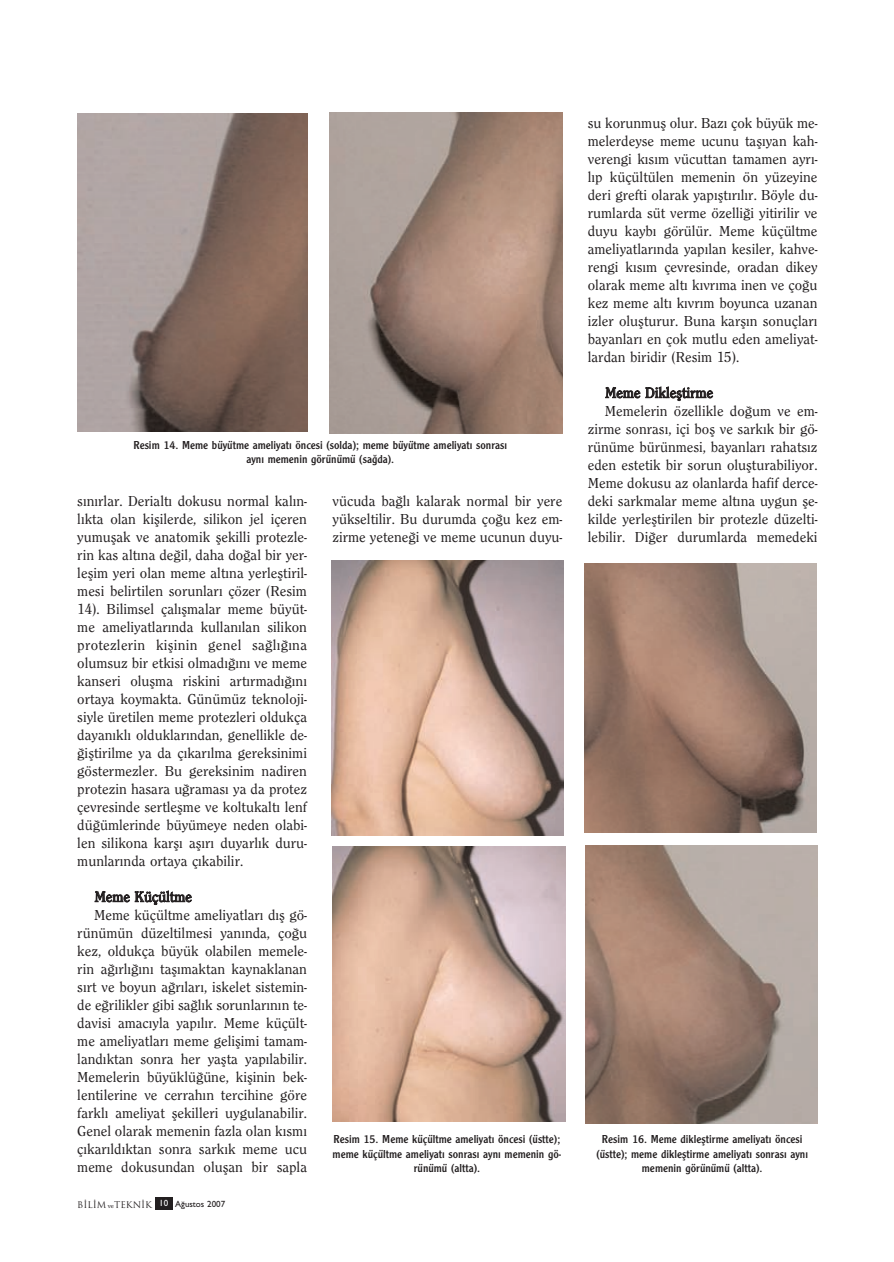
<style>
.page{position:relative;width:894px;height:1262px;background:#fff}
.page>*{position:absolute;margin:0;border:0;box-sizing:border-box;transform-origin:0 0}
.t1{font:500 15px/18px "Clearface";color:#231f20;text-align:justify}
.t2{font:12px/14.4px "Clearface Gothic";color:#231f20;text-align:center}
.t3{font:9px "Trajan Plain";color:#231f20}
.s1{font-family:"Bookman Old Style";font-size:6px}
.s2{font-family:"Gill Sans";font-weight:500}
</style>
<div class="page">
<div style="left:155px;top:1197px;width:17px;height:12px;background:#231f20"></div>
<img style="left:77px;top:114px;width:230px;height:318px">
<img style="left:329px;top:112px;width:233px;height:321px">
<img style="left:332px;top:846px;width:233px;height:275px">
<img style="left:331px;top:560px;width:233px;height:275px">
<img style="left:584px;top:563px;width:232px;height:270px">
<img style="left:585px;top:846px;width:232px;height:278px">
<p class="t1" style="left:588px;top:114px;width:231px">su korunmufl olur. Baz› çok büyük me&shy;melerdeyse meme ucunu tafl›yan kah&shy;verengi k›s›m vücuttan tamamen ayr›- l›p küçültülen memenin ön yüzeyine deri grefti olarak yap›flt›r›l›r. Böyle du&shy;rumlarda süt verme özelli¤i yitirilir ve duyu kayb› görülür. Meme küçültme ameliyatlar›nda yap›lan kesiler, kahve&shy;rengi k›s›m çevresinde, oradan dikey olarak meme alt› k›vr›ma inen ve ço¤u kez meme alt› k›vr›m boyunca uzanan izler oluflturur. Buna karfl›n sonuçlar› bayanlar› en çok mutlu eden ameliyat&shy;lardan biridir (Resim 15).</p>
<p class="t1" style="left:605px;top:383px;width:110px">Meme Diklefltirme</p>
<p class="t1" style="left:605px;top:402px;width:214px">Memelerin özellikle do¤um ve em-</p>
<p class="t1" style="left:588px;top:420px;width:231px">zirme sonras›, içi bofl ve sark›k bir gö-</p>
<p class="t1" style="left:588px;top:438px;width:231px">rünüme bürünmesi, bayanlar› rahats›z</p>
<p class="t1" style="left:588px;top:456px;width:231px">eden estetik bir sorun oluflturabiliyor.</p>
<p class="t1" style="left:588px;top:474px;width:231px">Meme dokusu az olanlarda hafif derce-</p>
<p class="t1" style="left:588px;top:492px;width:231px">deki sarkmalar meme alt›na uygun fle-</p>
<p class="t1" style="left:588px;top:510px;width:231px">kilde yerlefltirilen bir protezle düzelti-</p>
<p class="t1" style="left:588px;top:528px;width:231px">lebilir. Di¤er durumlarda memedeki</p>
<p class="t2" style="left:133px;top:438px;width:375px">Resim 14. Meme büyütme ameliyat› öncesi (solda); meme büyütme ameliyat› sonras› ayn› memenin görünümü (sa¤da).</p>
<p class="t1" style="left:77px;top:492px;width:231px">s›n›rlar. Derialt› dokusu normal kal›n&shy;l›kta olan kiflilerde, silikon jel içeren yumuflak ve anatomik flekilli protezle&shy;rin kas alt›na de¤il, daha do¤al bir yer&shy;leflim yeri olan meme alt›na yerlefltiril&shy;mesi belirtilen sorunlar› çözer (Resim 14). Bilimsel çal›flmalar meme büyüt&shy;me ameliyatlar›nda kullan›lan silikon protezlerin kiflinin genel sa¤l›¤›na olumsuz bir etkisi olmad›¤›n› ve meme kanseri oluflma riskini art›rmad›¤›n› ortaya koymakta. Günümüz teknoloji&shy;siyle üretilen meme protezleri oldukça dayan›kl› olduklar›ndan, genellikle de-¤ifltirilme ya da ç›kar›lma gereksinimi göstermezler. Bu gereksinim nadiren protezin hasara u¤ramas› ya da protez çevresinde sertleflme ve koltukalt› lenf dü¤ümlerinde büyümeye neden olabi&shy;len silikona karfl› afl›r› duyarl›k duru&shy;munlar›nda ortaya ç›kabilir.</p>
<p class="t1" style="left:95px;top:887px;width:99px">Meme Küçültme</p>
<p class="t1" style="left:94px;top:906px;width:214px">Meme küçültme ameliyatlar› d›fl gö-</p>
<p class="t1" style="left:77px;top:924px;width:231px">rünümün düzeltilmesi yan›nda, ço¤u</p>
<p class="t1" style="left:77px;top:942px;width:231px">kez, oldukça büyük olabilen memele-</p>
<p class="t1" style="left:77px;top:960px;width:231px">rin a¤›rl›¤›n› tafl›maktan kaynaklanan</p>
<p class="t1" style="left:77px;top:978px;width:231px">s›rt ve boyun a¤r›lar›, iskelet sistemin-</p>
<p class="t1" style="left:77px;top:996px;width:231px">de e¤rilikler gibi sa¤l›k sorunlar›n›n te-</p>
<p class="t1" style="left:77px;top:1014px;width:231px">davisi amac›yla yap›l›r. Meme küçült-</p>
<p class="t1" style="left:77px;top:1032px;width:231px">me ameliyatlar› meme geliflimi tamam-</p>
<p class="t1" style="left:77px;top:1050px;width:231px">land›ktan sonra her yaflta yap›labilir.</p>
<p class="t1" style="left:77px;top:1068px;width:231px">Memelerin büyüklü¤üne, kiflinin bek-</p>
<p class="t1" style="left:77px;top:1086px;width:231px">lentilerine ve cerrah›n tercihine göre</p>
<p class="t1" style="left:77px;top:1104px;width:231px">farkl› ameliyat flekilleri uygulanabilir.</p>
<p class="t1" style="left:77px;top:1122px;width:231px">Genel olarak memenin fazla olan k›sm›</p>
<p class="t1" style="left:77px;top:1140px;width:231px">ç›kar›ld›ktan sonra sark›k meme ucu</p>
<p class="t1" style="left:77px;top:1158px;width:231px">meme dokusundan oluflan bir sapla</p>
<p class="t1" style="left:332px;top:492px;width:231px">vücuda ba¤l› kalarak normal bir yere yükseltilir. Bu durumda ço¤u kez em&shy;zirme yetene¤i ve meme ucunun duyu-</p>
<p class="t2" style="left:332px;top:1132px;width:230px">Resim 15. Meme küçültme ameliyat› öncesi (üstte); meme küçültme ameliyat› sonras› ayn› memenin gö&shy;rünümü (altta).</p>
<p class="t2" style="left:596px;top:1132px;width:213px">Resim 16. Meme diklefltirme ameliyat› öncesi (üstte); meme diklefltirme ameliyat› sonras› ayn› memenin görünümü (altta).</p>
<p class="t3" style="left:77px;top:1199px;width:149px">B‹L‹M <span class="s1">ve</span>TEKN‹K <sup>10</sup> <span class="s2">A¤ustos 2007</span></p>
</div>
